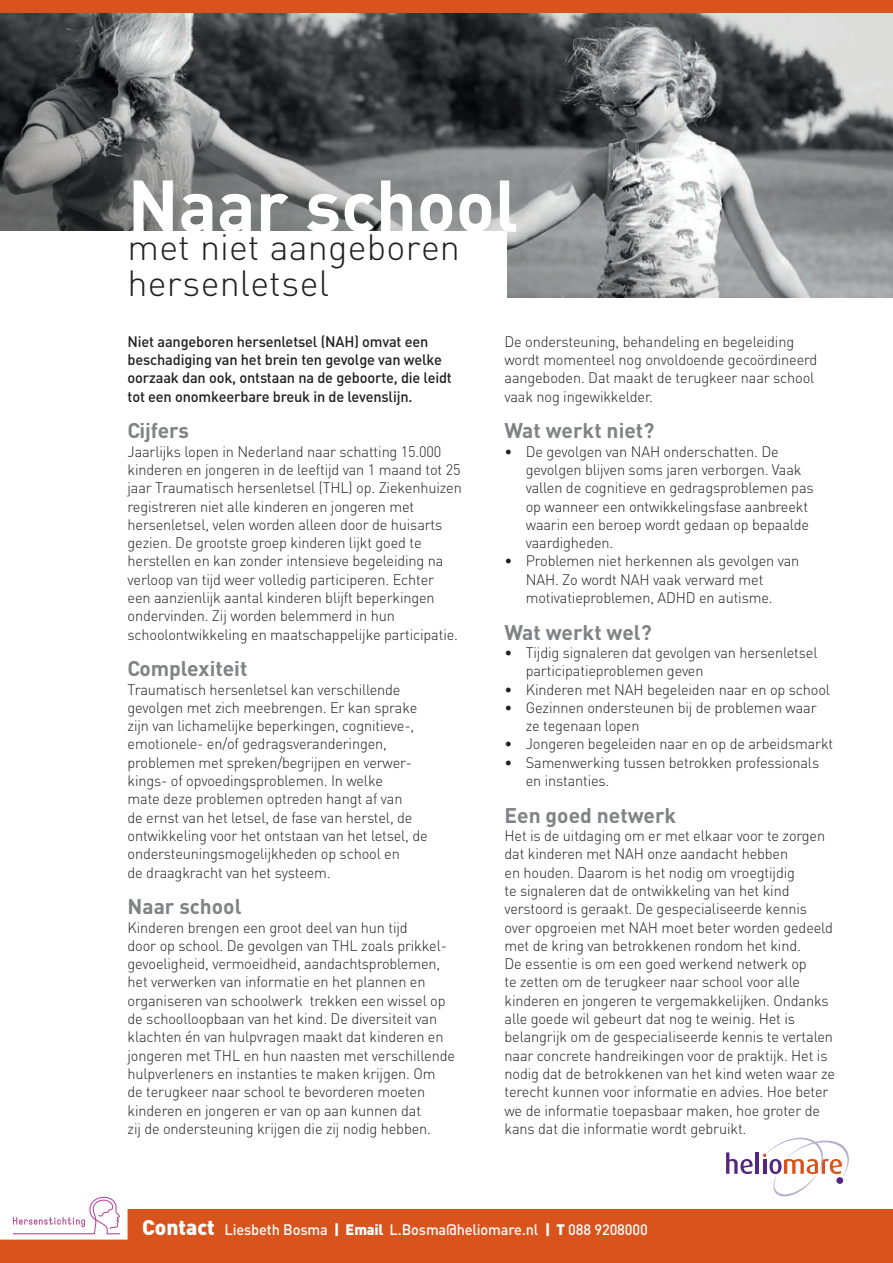
<style>
.page{position:relative;width:893px;height:1263px;background:#fff}
.page>*{position:absolute;margin:0;border:0;box-sizing:border-box;transform-origin:0 0}
.t1{font:700 72px "DIN";color:#fff}
.t2{font:300 36px/36px "DIN";letter-spacing:.005em;color:#231f20}
.t3{font:700 21px "DIN";color:#808285}
.t4{font:300 15px/18.3px "DIN";letter-spacing:-.01em;color:#231f20}
.t5{font:500 15px/18.3px "DIN";letter-spacing:-.01em;color:#231f20}
.t6{font:500 15px "DIN";letter-spacing:-.01em;color:#fff}
.s1{font-weight:900;font-size:21px}
.s2{font-weight:900}
</style>
<div class="page">
<hr style="left:755px;top:1152px;width:4px;height:22px;background:#552583">
<svg style="left:726px;top:1152px;width:27px;height:22px"></svg>
<svg style="left:763px;top:1137px;width:86px;height:60px"></svg>
<svg style="left:0;top:13px;width:893px;height:285px;background:#747677"></svg>
<div style="left:0;top:1209px;width:893px;height:54px;background:#d9531c"></div>
<div style="left:0;top:232px;width:506px;height:77px;background:#fff"></div>
<svg style="left:13px;top:1197px;width:107px;height:37px"></svg>
<div style="left:0;top:0;width:893px;height:13px;background:#d9531c"></div>
<h1 class="t1" style="left:128px;top:159px;width:392px">Naar school</h1>
<h2 class="t2" style="left:128px;top:229px;width:334px">met niet aangeboren hersenletsel</h2>
<p class="t5" style="left:128px;top:332px;width:326px">Niet aangeboren hersenletsel (NAH) omvat een beschadiging van het brein ten gevolge van welke oorzaak dan ook, ontstaan na de geboorte, die leidt tot een onomkeerbare breuk in de levenslijn.</p>
<h3 class="t3" style="left:128px;top:417px;width:63px">Cijfers</h3>
<p class="t4" style="left:128px;top:442px;width:336px">Jaarlijks lopen in Nederland naar schatting 15.000 kinderen en jongeren in de leeftijd van 1 maand tot 25 jaar Traumatisch hersenletsel (THL) op. Ziekenhuizen registreren niet alle kinderen en jongeren met hersenletsel, velen worden alleen door de huisarts gezien. De grootste groep kinderen lijkt goed te herstellen en kan zonder intensieve begeleiding na verloop van tijd weer volledig participeren. Echter<br>een aanzienlijk aantal kinderen blijft beperkingen ondervinden. Zij worden belemmerd in hun schoolontwikkeling en maatschappelijke participatie.</p>
<h3 class="t3" style="left:128px;top:655px;width:121px">Complexiteit</h3>
<p class="t4" style="left:128px;top:680px;width:302px">Traumatisch hersenletsel kan verschillende gevolgen met zich meebrengen. Er kan sprake zijn van lichamelijke beperkingen, cognitieve-, emotionele- en/of gedragsveranderingen, problemen met spreken/begrijpen en verwer&shy;kings- of opvoedingsproblemen. In welke<br>mate deze problemen optreden hangt af van<br>de ernst van het letsel, de fase van herstel, de ontwikkeling voor het ontstaan van het letsel, de ondersteuningsmogelijkheden op school en<br>de draagkracht van het systeem.</p>
<h3 class="t3" style="left:128px;top:893px;width:115px">Naar school</h3>
<p class="t4" style="left:128px;top:918px;width:329px">Kinderen brengen een groot deel van hun tijd<br>door op school. De gevolgen van THL zoals prikkel&shy;gevoeligheid, vermoeidheid, aandachtsproblemen, het verwerken van informatie en het plannen en organiseren van schoolwerk trekken een wissel op de schoolloopbaan van het kind. De diversiteit van klachten én van hulpvragen maakt dat kinderen en jongeren met THL en hun naasten met verschillende hulpverleners en instanties te maken krijgen. Om<br>de terugkeer naar school te bevorderen moeten kinderen en jongeren er van op aan kunnen dat<br>zij de ondersteuning krijgen die zij nodig hebben.</p>
<p class="t4" style="left:504px;top:332px;width:314px">De ondersteuning, behandeling en begeleiding wordt momenteel nog onvoldoende gecoördineerd aangeboden. Dat maakt de terugkeer naar school vaak nog ingewikkelder.</p>
<h3 class="t3" style="left:504px;top:417px;width:151px">Wat werkt niet?</h3>
<p class="t4" style="left:526px;top:442px;width:289px;text-indent:-21px">• De gevolgen van NAH onderschatten. De gevolgen blijven soms jaren verborgen. Vaak vallen de cognitieve en gedragsproblemen pas op wanneer een ontwikkelingsfase aanbreekt waarin een beroep wordt gedaan op bepaalde vaardigheden.</p>
<p class="t4" style="left:526px;top:552px;width:275px;text-indent:-21px">• Problemen niet herkennen als gevolgen van<br>NAH. Zo wordt NAH vaak verward met motivatieproblemen, ADHD en autisme.</p>
<h3 class="t3" style="left:504px;top:618px;width:149px">Wat werkt wel?</h3>
<p class="t4" style="left:526px;top:643px;width:293px;text-indent:-21px">• Tijdig signaleren dat gevolgen van hersenletsel participatieproblemen geven</p>
<p class="t4" style="left:504px;top:680px;width:327px">• Kinderen met NAH begeleiden naar en op school</p>
<p class="t4" style="left:526px;top:698px;width:292px;text-indent:-21px">• Gezinnen ondersteunen bij de problemen waar ze tegenaan lopen</p>
<p class="t4" style="left:504px;top:735px;width:330px">• Jongeren begeleiden naar en op de arbeidsmarkt</p>
<p class="t4" style="left:526px;top:753px;width:295px;text-indent:-21px">• Samenwerking tussen betrokken professionals en instanties.</p>
<h3 class="t3" style="left:504px;top:801px;width:173px">Een goed netwerk</h3>
<p class="t4" style="left:504px;top:826px;width:332px">Het is de uitdaging om er met elkaar voor te zorgen dat kinderen met NAH onze aandacht hebben<br>en houden. Daarom is het nodig om vroegtijdig<br>te signaleren dat de ontwikkeling van het kind verstoord is geraakt. De gespecialiseerde kennis over opgroeien met NAH moet beter worden gedeeld met de kring van betrokkenen rondom het kind.<br>De essentie is om een goed werkend netwerk op<br>te zetten om de terugkeer naar school voor alle kinderen en jongeren te vergemakkelijken. Ondanks alle goede wil gebeurt dat nog te weinig. Het is belangrijk om de gespecialiseerde kennis te vertalen naar concrete handreikingen voor de praktijk. Het is nodig dat de betrokkenen van het kind weten waar ze terecht kunnen voor informatie en advies. Hoe beter we de informatie toepasbaar maken, hoe groter de kans dat die informatie wordt gebruikt.</p>
<p class="t6" style="left:142px;top:1219px;width:507px"><span class="s1">Contact</span> Liesbeth Bosma <span class="s2">| Email</span> L.Bosma@heliomare.nl <span class="s2">| T</span> 088 9208000</p>
</div>
